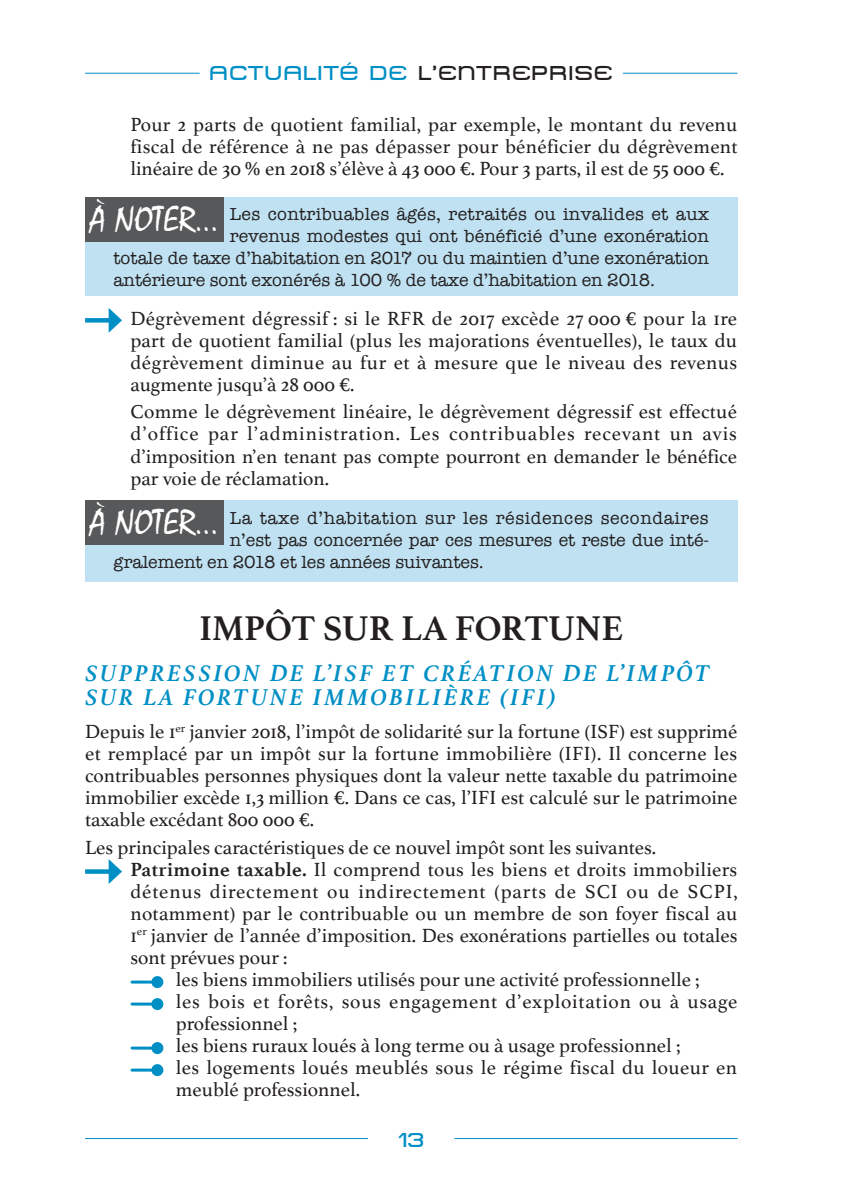
<style>
.page{position:relative;width:851px;height:1191px;background:#fff}
.page>*{position:absolute;margin:0;border:0;box-sizing:border-box;transform-origin:0 0}
.t1{font:36px "Mistral";color:#fff}
.t2{font:700 36px "Athelas";letter-spacing:-.01em;color:#231f20}
.t3{font:italic 700 24px/24px "Athelas";letter-spacing:.1em;color:#008fc5}
.t4{font:20px/22px "Athelas";color:#231f20;text-align:justify}
.t5{font:20px "Athelas";letter-spacing:.045em;color:#231f20}
.t6{font:20px "Athelas";letter-spacing:.04em;color:#231f20}
.t7{font:20px "Athelas";letter-spacing:.02em;color:#231f20}
.t8{font:20px "Metro DF";letter-spacing:.05em;color:#231f20}
.t9{font:20px "Metro DF";color:#008fc5}
.t10{font:18px "American Typewriter";color:#231f20}
.t11{font:18px "American Typewriter";letter-spacing:.02em;color:#231f20}
.t12{font:18px "American Typewriter";letter-spacing:.03em;color:#231f20}
.s1{color:#008fc5}
.s2{font-weight:700}
</style>
<div class="page">
<div style="left:85px;top:197px;width:652px;height:98px;background:#bfe1f1"></div>
<div style="left:85px;top:197px;width:139px;height:45px;background:#57585a"></div>
<div style="left:85px;top:500px;width:652px;height:81px;background:#bfe1f1"></div>
<div style="left:85px;top:500px;width:139px;height:44px;background:#57585a"></div>
<hr style="left:85px;top:1138px;width:283px;height:1px;background:#008fc5">
<hr style="left:454px;top:1138px;width:283px;height:1px;background:#008fc5">
<hr style="left:85px;top:73px;width:115px;height:1px;background:#008fc5">
<hr style="left:622px;top:73px;width:115px;height:1px;background:#008fc5">
<svg style="left:87px;top:318px;width:22px;height:4px"></svg>
<svg style="left:109px;top:308px;width:13px;height:25px"></svg>
<svg style="left:87px;top:869px;width:22px;height:4px"></svg>
<svg style="left:109px;top:859px;width:13px;height:25px"></svg>
<hr style="left:132px;top:980px;width:25px;height:3px;background:#008fc5">
<div style="left:151px;top:976px;width:12px;height:12px;background:#008fc5;border-radius:50%"></div>
<hr style="left:132px;top:1002px;width:25px;height:3px;background:#008fc5">
<div style="left:151px;top:998px;width:12px;height:12px;background:#008fc5;border-radius:50%"></div>
<hr style="left:132px;top:1046px;width:25px;height:3px;background:#008fc5">
<div style="left:151px;top:1042px;width:12px;height:12px;background:#008fc5;border-radius:50%"></div>
<hr style="left:132px;top:1068px;width:25px;height:3px;background:#008fc5">
<div style="left:151px;top:1064px;width:12px;height:12px;background:#008fc5;border-radius:50%"></div>
<p class="t8" style="left:209px;top:62px;width:405px"><span class="s1">ACTUALITÉ DE</span> L’ENTREPRISE</p>
<p class="t4" style="left:130px;top:113px;width:608px">Pour 2 parts de quotient familial, par exemple, le montant du revenu fiscal de référence à ne pas dépasser pour bénéficier du dégrèvement linéaire de 30 % en 2018 s’élève à 43 000 €. Pour 3 parts, il est de 55 000 €.</p>
<p class="t11" style="left:230px;top:200px;width:481px">Les contribuables âgés, retraités ou invalides et aux</p>
<p class="t10" style="left:230px;top:222px;width:480px">revenus modestes qui ont bénéficié d’une exonération</p>
<p class="t10" style="left:113px;top:244px;width:597px">totale de taxe d’habitation en 2017 ou du maintien d’une exonération</p>
<p class="t10" style="left:113px;top:266px;width:543px">antérieure sont exonérés à 100 % de taxe d’habitation en 2018.</p>
<p class="t4" style="left:130px;top:307px;width:608px">Dégrèvement dégressif : si le RFR de 2017 excède 27 000 € pour la 1re part de quotient familial (plus les majorations éventuelles), le taux du dégrèvement diminue au fur et à mesure que le niveau des revenus augmente jusqu’à 28 000 €.</p>
<p class="t4" style="left:130px;top:400px;width:608px">Comme le dégrèvement linéaire, le dégrèvement dégressif est effectué d’office par l’administration. Les contribuables recevant un avis d’imposition n’en tenant pas compte pourront en demander le bénéfice par voie de réclamation.</p>
<p class="t12" style="left:230px;top:504px;width:480px">La taxe d’habitation sur les résidences secondaires</p>
<p class="t10" style="left:230px;top:526px;width:481px">n’est pas concernée par ces mesures et reste due inté-</p>
<p class="t10" style="left:113px;top:548px;width:372px">gralement en 2018 et les années suivantes.</p>
<h1 class="t2" style="left:199px;top:599px;width:351px">Impôt sur la fortune</h1>
<p class="t3" style="left:85px;top:660px;width:263px">SUPPRESSION DE L’ISF</p>
<h1 class="t1" style="left:90px;top:199px;width:130px">À NOTER...</h1>
<h1 class="t1" style="left:90px;top:501px;width:130px">À NOTER...</h1>
<p class="t3" style="left:85px;top:660px;width:626px;text-indent:297px">ET CRÉATION DE L’IMPÔT<br>SUR LA FORTUNE IMMOBILIÈRE (IFI)</p>
<p class="t4" style="left:85px;top:720px;width:654px">Depuis le 1<sup>er</sup> janvier 2018, l’impôt de solidarité sur la fortune (ISF) est supprimé et remplacé par un impôt sur la fortune immobilière (IFI). Il concerne les contribuables personnes physiques dont la valeur nette taxable du patrimoine immobilier excède 1,3 million €. Dans ce cas, l’IFI est calculé sur le patrimoine taxable excédant 800 000 €.</p>
<p class="t4" style="left:85px;top:836px;width:572px">Les principales caractéristiques de ce nouvel impôt sont les suivantes.</p>
<p class="t4" style="left:130px;top:858px;width:608px"><span class="s2">Patrimoine taxable.</span> Il comprend tous les biens et droits immobiliers</p>
<p class="t5" style="left:130px;top:875px;width:608px">détenus directement ou indirectement (parts de SCI ou de SCPI,</p>
<p class="t4" style="left:130px;top:902px;width:608px">notamment) par le contribuable ou un membre de son foyer fiscal au</p>
<p class="t4" style="left:130px;top:924px;width:608px">1<sup>er</sup> janvier de l’année d’imposition. Des exonérations partielles ou totales</p>
<p class="t4" style="left:130px;top:946px;width:158px">sont prévues pour :</p>
<p class="t4" style="left:176px;top:968px;width:525px">les biens immobiliers utilisés pour une activité professionnelle ;</p>
<p class="t6" style="left:176px;top:985px;width:563px">les bois et forêts, sous engagement d’exploitation ou à usage</p>
<p class="t4" style="left:176px;top:1012px;width:123px">professionnel ;</p>
<p class="t4" style="left:176px;top:1034px;width:506px">les biens ruraux loués à long terme ou à usage professionnel ;</p>
<p class="t7" style="left:176px;top:1051px;width:562px">les logements loués meublés sous le régime fiscal du loueur en</p>
<p class="t4" style="left:176px;top:1078px;width:186px">meublé professionnel.</p>
<p class="t9" style="left:398px;top:1128px;width:28px">13</p>
</div>
